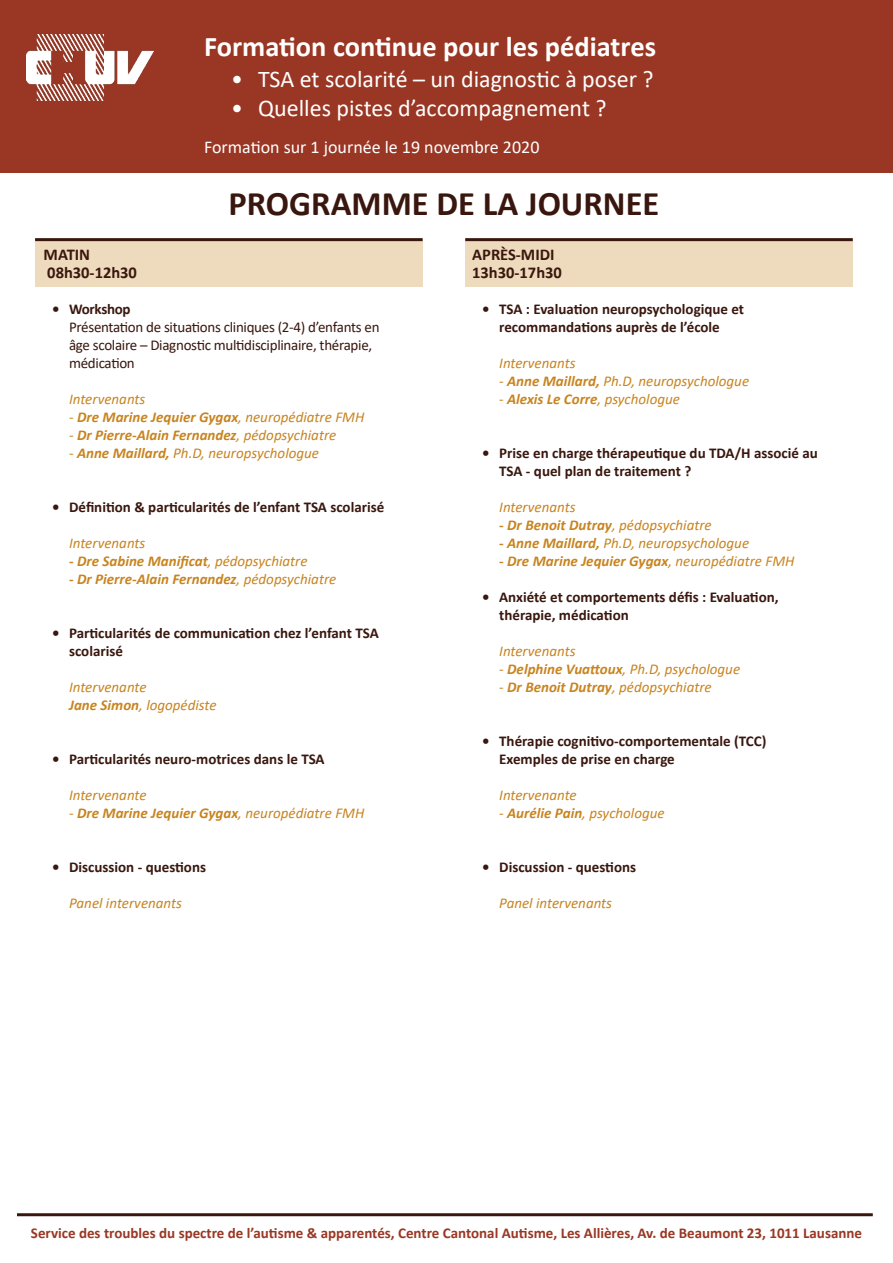
<style>
.page{position:relative;width:893px;height:1263px;background:#fff}
.page>*{position:absolute;margin:0;border:0;box-sizing:border-box;transform-origin:0 0}
.t1{font:700 34.5px "Calibri";color:#39170e}
.Carré_interne{font:700 28.5px "Calibri";color:#fff}
.t2{font:24px "Calibri";color:#fff}
.Carré_interne-2{font:18px "Calibri";color:#fff}
.PAUSES{font:700 16.5px "Calibri";color:#39170e}
.TXT_contenu_par_jour{font:700 16.5px "Calibri";color:#39170e}
.t3{font:700 15px/18px "Calibri";color:#39170e}
.t4{font:italic 15px/18px "Calibri";color:#c8841f}
.t5{font:italic 700 15px "Calibri";color:#c8841f}
.t6{font:15px/18px "Calibri";letter-spacing:-.02em;color:#39170e}
.t7{font:700 15px "Calibri";color:#9a3724}
.s1{font-weight:700}
.s2{font-weight:400;font-style:normal}
.s3{font-weight:400}
.s4{font-style:normal}
.s5{font-weight:700;font-style:normal}
</style>
<div class="page">
<div style="left:35px;top:241px;width:388px;height:45px;background:#eedabc"></div>
<hr style="left:35px;top:238px;width:388px;height:3px;background:#39170e">
<div style="left:465px;top:241px;width:388px;height:45px;background:#eedabc"></div>
<hr style="left:465px;top:238px;width:388px;height:3px;background:#39170e">
<div style="left:0;top:0;width:893px;height:172px;background:#9a3724"></div>
<hr style="left:17px;top:1213px;width:856px;height:3px;background:#39170e">
<img style="left:27px;top:34px;width:127px;height:67px">
<p class="Carré_interne" style="left:204px;top:26px;width:453px">Formation continue pour les pédiatres</p>
<p class="t2" style="left:231px;top:63px;width:424px">• TSA et scolarité – un diagnostic à poser ?</p>
<p class="t2" style="left:231px;top:92px;width:377px">• Quelles pistes d’accompagnement ?</p>
<p class="Carré_interne-2" style="left:204px;top:134px;width:337px">Formation sur 1 journée le 19 novembre 2020</p>
<p class="t1" style="left:229px;top:179px;width:432px">PROGRAMME DE LA JOURNEE</p>
<p class="TXT_contenu_par_jour" style="left:44px;top:243px;width:48px">MATIN</p>
<p class="TXT_contenu_par_jour" style="left:47px;top:261px;width:91px">08h30-12h30</p>
<p class="t6" style="left:69px;top:300px;width:312px;text-indent:-17px"><span class="s1">• Workshop<br></span>Présentation de situations cliniques (2-4) d’enfants en âge scolaire – Diagnostic multidisciplinaire, thérapie, médication</p>
<p class="t4" style="left:69px;top:389px;width:78px">Intervenants</p>
<p class="t5" style="left:69px;top:406px;width:297px"><span class="s2">-</span> Dre Marine Jequier Gygax<span class="s3">, neuropédiatre FMH</span></p>
<p class="t5" style="left:69px;top:424px;width:269px"><span class="s2">-</span> Dr Pierre-Alain Fernandez<span class="s3">, pédopsychiatre</span></p>
<p class="t4" style="left:69px;top:443px;width:251px"><span class="s4">-</span> <span class="s1">Anne Maillard,</span> Ph.D, neuropsychologue</p>
<p class="t3" style="left:52px;top:498px;width:334px">• Définition &amp; particularités de l’enfant TSA scolarisé</p>
<p class="t4" style="left:69px;top:533px;width:78px">Intervenants</p>
<p class="t5" style="left:69px;top:550px;width:240px"><span class="s4">-</span> Dre Sabine Manificat<span class="s3">, pédopsychiatre</span></p>
<p class="t5" style="left:69px;top:568px;width:269px"><span class="s4">-</span> Dr Pierre-Alain Fernandez<span class="s3">, pédopsychiatre</span></p>
<p class="t3" style="left:69px;top:624px;width:311px;text-indent:-17px">• Particularités de communication chez l’enfant TSA scolarisé</p>
<p class="t4" style="left:69px;top:677px;width:149px">Intervenante<br><span class="s1">Jane Simon</span>, logopédiste</p>
<p class="t3" style="left:52px;top:750px;width:274px">• Particularités neuro-motrices dans le TSA</p>
<p class="t4" style="left:69px;top:785px;width:79px">Intervenante</p>
<p class="t5" style="left:69px;top:802px;width:297px"><span class="s2">-</span> Dre Marine Jequier Gygax<span class="s3">, neuropédiatre FMH</span></p>
<p class="t3" style="left:52px;top:858px;width:155px">• Discussion - questions</p>
<p class="t4" style="left:69px;top:893px;width:114px">Panel intervenants</p>
<p class="PAUSES" style="left:472px;top:243px;width:84px">APRÈS-MIDI</p>
<p class="PAUSES" style="left:472px;top:261px;width:91px">13h30-17h30</p>
<p class="t3" style="left:482px;top:300px;width:263px;text-align:center">• TSA : Evaluation neuropsychologique et recommandations auprès de l’école</p>
<p class="t4" style="left:499px;top:353px;width:78px">Intervenants</p>
<p class="t4" style="left:499px;top:371px;width:251px"><span class="s4">-</span> <span class="s1">Anne Maillard,</span> Ph.D, neuropsychologue</p>
<p class="t5" style="left:499px;top:388px;width:182px"><span class="s2">-</span> Alexis Le Corre<span class="s3">, psychologue</span></p>
<p class="t3" style="left:499px;top:444px;width:320px;text-indent:-17px">• Prise en charge thérapeutique du TDA/H associé au<br>TSA - quel plan de traitement ?</p>
<p class="t4" style="left:499px;top:497px;width:78px">Intervenants</p>
<p class="t4" style="left:499px;top:515px;width:214px"><span class="s5">-</span> <span class="s1">Dr Benoit Dutray</span>, pédopsychiatre</p>
<p class="t4" style="left:499px;top:533px;width:251px"><span class="s5">-</span> <span class="s1">Anne Maillard,</span> Ph.D, neuropsychologue</p>
<p class="t5" style="left:499px;top:550px;width:297px"><span class="s4">-</span> Dre Marine Jequier Gygax<span class="s3">, neuropédiatre FMH</span></p>
<p class="t3" style="left:499px;top:588px;width:281px;text-indent:-17px">• Anxiété et comportements défis : Evaluation, thérapie, médication</p>
<p class="t4" style="left:499px;top:641px;width:78px">Intervenants</p>
<p class="t4" style="left:499px;top:659px;width:242px"><span class="s4">-</span> <span class="s1">Delphine Vuattoux</span>, Ph.D, psychologue</p>
<p class="t4" style="left:499px;top:677px;width:214px"><span class="s4">-</span> <span class="s1">Dr Benoit Dutray</span>, pédopsychiatre</p>
<p class="t3" style="left:499px;top:732px;width:269px;text-indent:-17px">• Thérapie cognitivo-comportementale (TCC)<br>Exemples de prise en charge</p>
<p class="t4" style="left:499px;top:785px;width:79px">Intervenante</p>
<p class="t4" style="left:499px;top:803px;width:167px"><span class="s4">-</span> <span class="s1">Aurélie Pain</span>, psychologue</p>
<p class="t3" style="left:482px;top:858px;width:155px">• Discussion - questions</p>
<p class="t4" style="left:499px;top:893px;width:114px">Panel intervenants</p>
<p class="t7" style="left:31px;top:1222px;width:833px">Service des troubles du spectre de l’autisme &amp; apparentés, Centre Cantonal Autisme, Les Allières, Av. de Beaumont 23, 1011 Lausanne</p>
</div>
